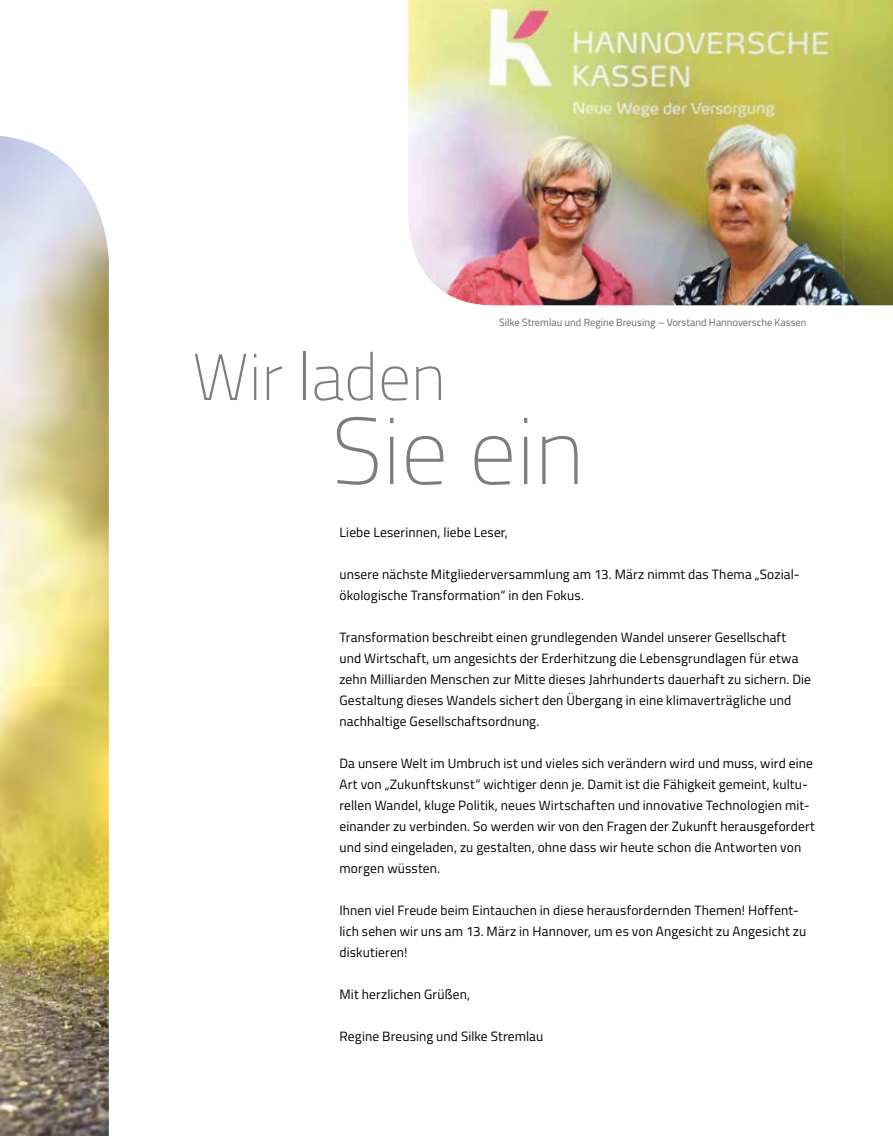
<style>
.page{position:relative;width:893px;height:1136px;background:#fff}
.page>*{position:absolute;margin:0;border:0;box-sizing:border-box;transform-origin:0 0}
.t1{font:100 94.5px "Titillium";color:#7f7c7a}
.t2{font:100 66px "Titillium";color:#7f7c7a}
.t3{font:13.5px/21px "Titillium";letter-spacing:.01em;color:#000}
.t4{font:10.5px "Titillium";color:#6a6864}
</style>
<div class="page">
<img style="left:0;top:136px;width:109px;height:999px">
<img style="left:408px;top:0;width:485px;height:305px">
<p class="t4" style="left:499px;top:315px;width:309px">Silke Stremlau und Regine Breusing – Vorstand Hannoversche Kassen</p>
<h2 class="t2" style="left:192px;top:330px;width:255px">Wir laden</h2>
<h1 class="t1" style="left:332px;top:383px;width:254px">Sie ein</h1>
<p class="t3" style="left:339px;top:520px;width:170px">Liebe Leserinnen, liebe Leser,</p>
<p class="t3" style="left:339px;top:562px;width:462px">unsere nächste Mitgliederversammlung am 13. März nimmt das Thema „Sozial&shy;ökologische Transformation“ in den Fokus.</p>
<p class="t3" style="left:339px;top:625px;width:473px">Transformation beschreibt einen grundlegenden Wandel unserer Gesellschaft und Wirtschaft, um angesichts der Erderhitzung die Lebensgrundlagen für etwa zehn Milliarden Menschen zur Mitte dieses Jahrhunderts dauerhaft zu sichern. Die Gestaltung dieses Wandels sichert den Übergang in eine klimaverträgliche und nachhaltige Gesellschaftsordnung.</p>
<p class="t3" style="left:339px;top:751px;width:477px">Da unsere Welt im Umbruch ist und vieles sich verändern wird und muss, wird eine Art von „Zukunftskunst“ wichtiger denn je. Damit ist die Fähigkeit gemeint, kultu&shy;rellen Wandel, kluge Politik, neues Wirtschaften und innovative Technologien mit&shy;einander zu verbinden. So werden wir von den Fragen der Zukunft herausgefordert und sind eingeladen, zu gestalten, ohne dass wir heute schon die Antworten von morgen wüssten.</p>
<p class="t3" style="left:339px;top:898px;width:468px">Ihnen viel Freude beim Eintauchen in diese herausfordernden Themen! Hoffent&shy;lich sehen wir uns am 13. März in Hannover, um es von Angesicht zu Angesicht zu diskutieren!</p>
<p class="t3" style="left:339px;top:982px;width:132px">Mit herzlichen Grüßen,</p>
<p class="t3" style="left:339px;top:1024px;width:205px">Regine Breusing und Silke Stremlau</p>
</div>
